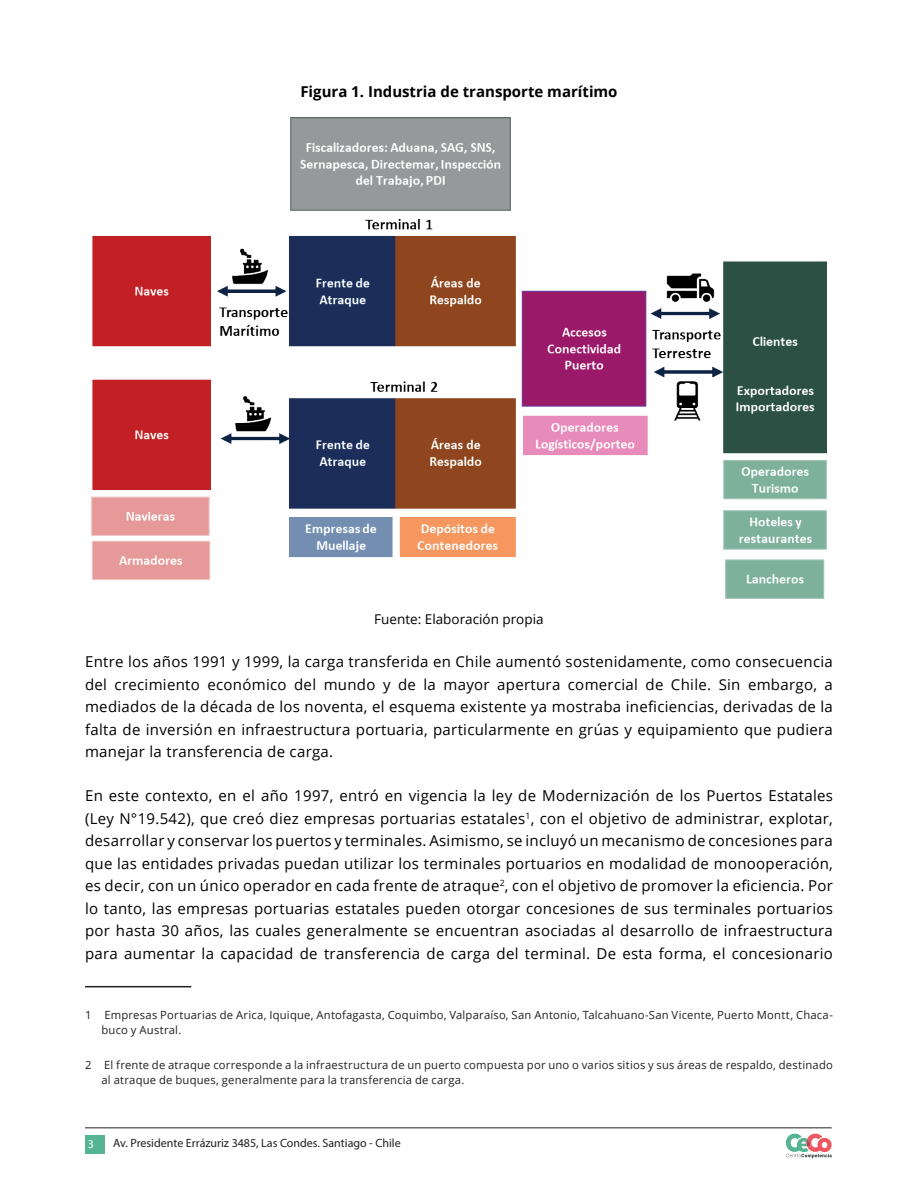
<style>
.page{position:relative;width:918px;height:1188px;background:#fff}
.page>*{position:absolute;margin:0;border:0;box-sizing:border-box;transform-origin:0 0}
.t1{font:15px/22.5px "Open Sans";letter-spacing:.02em;color:#000;text-align:justify}
.t2{font:700 15px "Open Sans";color:#000}
.t3{font:13.5px "Open Sans";color:#000}
.t4{font:12px "Myriad Pro";color:#231f20}
.t5{font:12px "Myriad Pro";color:#fff}
.t6{font:11.25px/15px "Open Sans";letter-spacing:.02em;color:#231f20}
</style>
<div class="page">
<div style="left:85px;top:1136px;width:20px;height:18px;background:#56b494"></div>
<hr style="left:85px;top:1128px;width:747px;height:1px;background:#231f20">
<svg style="left:786px;top:1134px;width:46px;height:24px"></svg>
<img style="left:92px;top:117px;width:735px;height:482px">
<hr style="left:85px;top:986px;width:106px;height:1px;background:#231f20">
<p class="t2" style="left:300px;top:80px;width:319px">Figura 1. Industria de transporte marítimo</p>
<p class="t3" style="left:374px;top:609px;width:171px">Fuente: Elaboración propia</p>
<p class="t1" style="left:85px;top:650px;width:749px">Entre los años 1991 y 1999, la carga transferida en Chile aumentó sostenidamente, como consecuencia del crecimiento económico del mundo y de la mayor apertura comercial de Chile. Sin embargo, a mediados de la década de los noventa, el esquema existente ya mostraba ineficiencias, derivadas de la falta de inversión en infraestructura portuaria, particularmente en grúas y equipamiento que pudiera manejar la transferencia de carga.</p>
<p class="t1" style="left:85px;top:784px;width:749px">En este contexto, en el año 1997, entró en vigencia la ley de Modernización de los Puertos Estatales (Ley N°19.542), que creó diez empresas portuarias estatales<sup>1</sup>, con el objetivo de administrar, explotar, desarrollar y conservar los puertos y terminales. Asimismo, se incluyó un mecanismo de concesiones para que las entidades privadas puedan utilizar los terminales portuarios en modalidad de monooperación, es decir, con un único operador en cada frente de atraque<sup>2</sup>, con el objetivo de promover la eficiencia. Por lo tanto, las empresas portuarias estatales pueden otorgar concesiones de sus terminales portuarios por hasta 30 años, las cuales generalmente se encuentran asociadas al desarrollo de infraestructura para aumentar la capacidad de transferencia de carga del terminal. De esta forma, el concesionario</p>
<p class="t6" style="left:102px;top:1008px;width:733px;text-indent:-17px">1 Empresas Portuarias de Arica, Iquique, Antofagasta, Coquimbo, Valparaíso, San Antonio, Talcahuano-San Vicente, Puerto Montt, Chaca&shy;buco y Austral.</p>
<p class="t6" style="left:102px;top:1057px;width:733px;text-indent:-17px">2 El frente de atraque corresponde a la infraestructura de un puerto compuesta por uno o varios sitios y sus áreas de respaldo, destinado al atraque de buques, generalmente para la transferencia de carga.</p>
<p class="t5" style="left:88px;top:1137px;width:8px">3</p>
<p class="t4" style="left:113px;top:1136px;width:289px">Av. Presidente Errázuriz 3485, Las Condes. Santiago - Chile</p>
</div>
